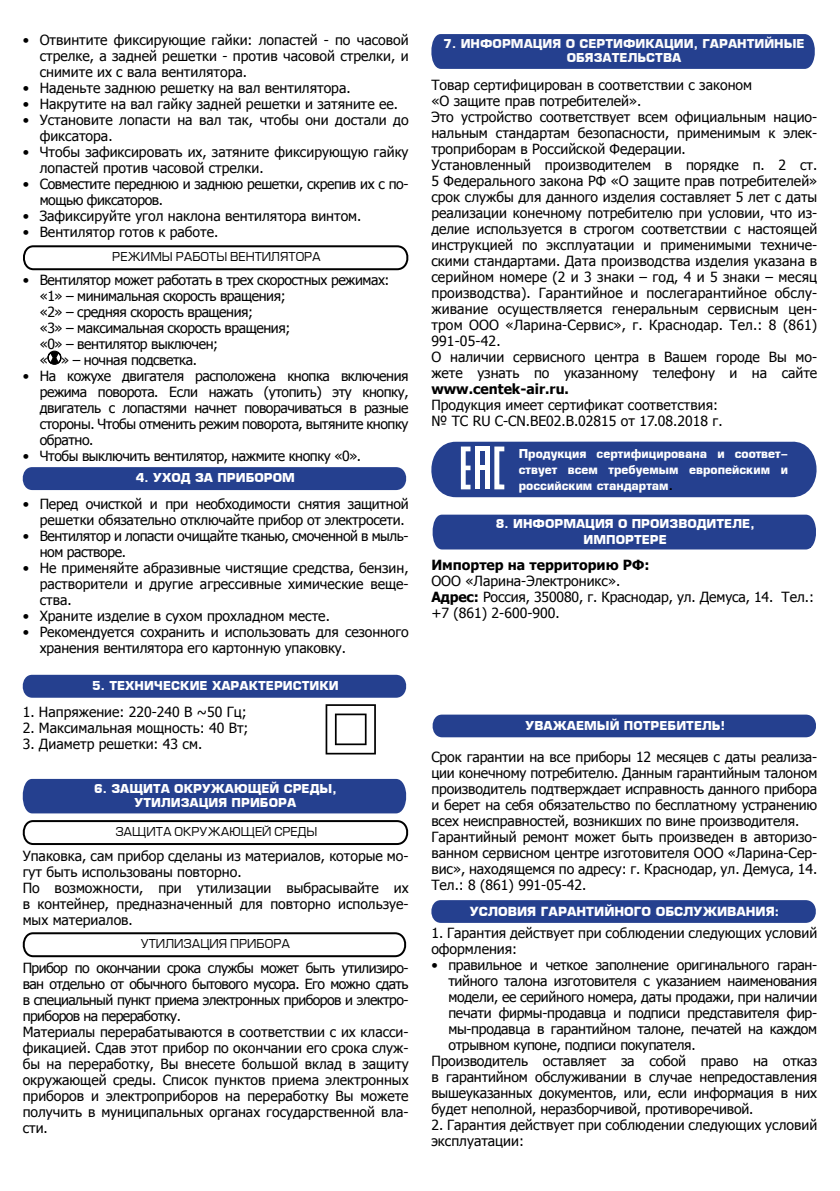
<style>
.page{position:relative;width:840px;height:1191px;background:#fff}
.page>*{position:absolute;margin:0;border:0;box-sizing:border-box;transform-origin:0 0}
.t1{font:14px/16px "Tahoma KZ";color:#000}
.t2{font:14px/16px "Tahoma KZ";letter-spacing:-.02em;color:#000;text-align:right}
.t3{font:14px/16px "Tahoma KZ";letter-spacing:-.03em;color:#000}
.t4{font:14px "Tahoma KZ Bold";color:#000}
.t5{font:700 12.2px "Europe";color:#fff}
.t6{font:700 12px/16px "Europe";color:#fff;text-align:center}
.t7{font:12px "Europe";color:#000}
.t8{font:700 12px/14px "Europe";color:#fbfbfb;text-align:center}
.t9{font:700 12px "Europe";color:#fff}
.s1{color:#000}
.s2{font-family:"Tahoma KZ Bold"}
</style>
<div class="page">
<svg style="left:23px;top:245px;width:386px;height:26px"></svg>
<svg style="left:47px;top:350px;width:15px;height:15px"></svg>
<svg style="left:22px;top:467px;width:385px;height:23px;background:#2e4893"></svg>
<div style="left:30px;top:473px;width:370px;height:13px;background:#25408f"></div>
<svg style="left:22px;top:674px;width:385px;height:23px;background:#3b539a"></svg>
<div style="left:30px;top:680px;width:370px;height:13px;background:#25408f"></div>
<svg style="left:325px;top:704px;width:50px;height:50px"></svg>
<svg style="left:22px;top:778px;width:385px;height:35px;background:#435a9e"></svg>
<div style="left:30px;top:783px;width:370px;height:26px;background:#25408f"></div>
<svg style="left:22px;top:820px;width:387px;height:25px"></svg>
<svg style="left:22px;top:932px;width:385px;height:26px"></svg>
<svg style="left:431px;top:34px;width:384px;height:35px;background:#324b96"></svg>
<div style="left:438px;top:39px;width:370px;height:27px;background:#25408f"></div>
<svg style="left:431px;top:441px;width:386px;height:56px;background:#375098"></svg>
<svg style="left:432px;top:514px;width:384px;height:35px;background:#41589d"></svg>
<div style="left:439px;top:519px;width:371px;height:28px;background:#25408f"></div>
<svg style="left:432px;top:714px;width:384px;height:23px;background:#3b539a"></svg>
<div style="left:439px;top:720px;width:371px;height:15px;background:#25408f"></div>
<svg style="left:431px;top:900px;width:385px;height:23px;background:#304994"></svg>
<div style="left:438px;top:906px;width:371px;height:14px;background:#25408f"></div>
<p class="t1" style="left:40px;top:31px;width:370px;text-align:justify;text-indent:-17px">• Отвинтите фиксирующие гайки: лопастей - по часовой стрелке, а задней решетки - против часовой стрелки, и снимите их с вала вентилятора.</p>
<p class="t1" style="left:23px;top:79px;width:329px">• Наденьте заднюю решетку на вал вентилятора.</p>
<p class="t1" style="left:23px;top:95px;width:377px">• Накрутите на вал гайку задней решетки и затяните ее.</p>
<p class="t1" style="left:40px;top:111px;width:370px;text-indent:-17px">• Установите лопасти на вал так, чтобы они достали до фиксатора.</p>
<p class="t1" style="left:40px;top:143px;width:370px;text-indent:-17px">• Чтобы зафиксировать их, затяните фиксирующую гайку лопастей против часовой стрелки.</p>
<p class="t3" style="left:40px;top:175px;width:370px;text-indent:-17px">• Совместите переднюю и заднюю решетки, скрепив их с по&shy;мощью фиксаторов.</p>
<p class="t1" style="left:23px;top:207px;width:340px">• Зафиксируйте угол наклона вентилятора винтом.</p>
<p class="t1" style="left:23px;top:223px;width:197px">• Вентилятор готов к работе.</p>
<p class="t7" style="left:112px;top:250px;width:210px">РЕЖИМЫ РАБОТЫ ВЕНТИЛЯТОРА</p>
<p class="t3" style="left:40px;top:271px;width:351px;text-indent:-17px">• Вентилятор может работать в трех скоростных режимах: «1» – минимальная скорость вращения;<br>«2» – средняя скорость вращения;<br>«3» – максимальная скорость вращения;<br>«0» – вентилятор выключен;<br>« » – ночная подсветка.</p>
<p class="t1" style="left:40px;top:367px;width:370px;text-align:justify;text-indent:-17px">• На кожухе двигателя расположена кнопка включения режима поворота. Если нажать (утопить) эту кнопку, двигатель с лопастями начнет поворачиваться в разные стороны. Чтобы отменить режим поворота, вытяните кнопку обратно.</p>
<p class="t3" style="left:23px;top:447px;width:340px">• Чтобы выключить вентилятор, нажмите кнопку «0».</p>
<p class="t6" style="left:136px;top:469px;width:160px">4. УХОД ЗА ПРИБОРОМ</p>
<p class="t2" style="left:23px;top:495px;width:387px">• Перед очисткой и при необходимости снятия защитной решетки обязательно отключайте прибор от электросети.</p>
<p class="t3" style="left:40px;top:527px;width:370px;text-indent:-17px">• Вентилятор и лопасти очищайте тканью, смоченной в мыль&shy;ном растворе.</p>
<p class="t1" style="left:40px;top:559px;width:370px;text-align:justify;text-indent:-17px">• Не применяйте абразивные чистящие средства, бензин, растворители и другие агрессивные химические веще&shy;ства.</p>
<p class="t1" style="left:23px;top:607px;width:308px">• Храните изделие в сухом прохладном месте.</p>
<p class="t1" style="left:40px;top:623px;width:370px;text-indent:-17px">• Рекомендуется сохранить и использовать для сезонного хранения вентилятора его картонную упаковку.</p>
<p class="t6" style="left:92px;top:677px;width:248px">5. ТЕХНИЧЕСКИЕ ХАРАКТЕРИСТИКИ</p>
<p class="t1" style="left:23px;top:703px;width:225px">1. Напряжение: 220-240 В ~50 Гц;</p>
<p class="t1" style="left:23px;top:719px;width:227px">2. Максимальная мощность: 40 Вт;</p>
<p class="t1" style="left:23px;top:735px;width:181px">3. Диаметр решетки: 43 см.</p>
<p class="t6" style="left:94px;top:781px;width:244px;line-height:14px">6. ЗАЩИТА ОКРУЖАЮЩЕЙ СРЕДЫ,<br>УТИЛИЗАЦИЯ ПРИБОРА</p>
<p class="t7" style="left:115px;top:825px;width:203px">ЗАЩИТА ОКРУЖАЮЩЕЙ СРЕДЫ</p>
<p class="t1" style="left:23px;top:847px;width:387px">Упаковка, сам прибор сделаны из материалов, которые мо&shy;гут быть использованы повторно.<br>По возможности, при утилизации выбрасывайте их в контейнер, предназначенный для повторно используе&shy;мых материалов.</p>
<p class="t7" style="left:141px;top:937px;width:151px">УТИЛИЗАЦИЯ ПРИБОРА</p>
<p class="t1" style="left:23px;top:959px;width:387px">Прибор по окончании срока службы может быть утилизиро&shy;ван отдельно от обычного бытового мусора. Его можно сдать в специальный пункт приема электронных приборов и электро&shy;приборов на переработку.<br>Материалы перерабатываются в соответствии с их класси&shy;фикацией. Сдав этот прибор по окончании его срока служ&shy;бы на переработку, Вы внесете большой вклад в защиту окружающей среды. Список пунктов приема электронных приборов и электроприборов на переработку Вы можете получить в муниципальных органах государственной вла&shy;сти.</p>
<p class="t8" style="left:443px;top:36px;width:362px">7. ИНФОРМАЦИЯ О СЕРТИФИКАЦИИ, ГАРАНТИЙНЫЕ<br>ОБЯЗАТЕЛЬСТВА</p>
<p class="t1" style="left:431px;top:76px;width:387px">Товар сертифицирован в соответствии с законом<br>«О защите прав потребителей».<br>Это устройство соответствует всем официальным нацио&shy;нальным стандартам безопасности, применимым к элек&shy;троприборам в Российской Федерации.<br>Установленный производителем в порядке п. 2 ст.<br>5 Федерального закона РФ «О защите прав потребителей» срок службы для данного изделия составляет 5 лет с даты реализации конечному потребителю при условии, что из&shy;делие используется в строгом соответствии с настоящей инструкцией по эксплуатации и применимыми техниче&shy;скими стандартами. Дата производства изделия указана в серийном номере (2 и 3 знаки – год, 4 и 5 знаки – месяц производства). Гарантийное и послегарантийное обслу&shy;живание осуществляется генеральным сервисным цен&shy;тром ООО «Ларина-Сервис», г. Краснодар. Тел.: 8 (861)<br>991-05-42.<br>О наличии сервисного центра в Вашем городе Вы мо&shy;жете узнать по указанному телефону и на сайте</p>
<p class="t4" style="left:431px;top:379px;width:139px">www.centek-air.ru.</p>
<p class="t1" style="left:431px;top:396px;width:292px">Продукция имеет сертификат соответствия: № ТС RU C-CN.ВЕ02.В.02815 от 17.08.2018 г.</p>
<p class="t6" style="left:518px;top:446px;width:270px;text-align:justify">Продукция сертифицирована и соответ&shy;ствует всем требуемым европейским и российским стандартам<span class="s1">.</span></p>
<p class="t6" style="left:495px;top:515px;width:260px">8. ИНФОРМАЦИЯ О ПРОИЗВОДИТЕЛЕ,<br>ИМПОРТЕРЕ</p>
<p class="t4" style="left:431px;top:555px;width:219px">Импортер на территорию РФ:</p>
<p class="t1" style="left:431px;top:572px;width:384px">ООО «Ларина-Электроникс».<br><span class="s2">Адрес:</span> Россия, 350080, г. Краснодар, ул. Демуса, 14. Тел.: +7 (861) 2-600-900.</p>
<p class="t9" style="left:525px;top:718px;width:201px">УВАЖАЕМЫЙ ПОТРЕБИТЕЛЬ!</p>
<p class="t1" style="left:431px;top:748px;width:387px">Срок гарантии на все приборы 12 месяцев с даты реализа&shy;ции конечному потребителю. Данным гарантийным талоном производитель подтверждает исправность данного прибора и берет на себя обязательство по бесплатному устранению всех неисправностей, возникших по вине производителя.<br>Гарантийный ремонт может быть произведен в авторизо&shy;ванном сервисном центре изготовителя ООО «Ларина-Сер&shy;вис», находящемся по адресу: г. Краснодар, ул. Демуса, 14.<br>Тел.: 8 (861) 991-05-42.</p>
<p class="t5" style="left:469px;top:903px;width:311px">УСЛОВИЯ ГАРАНТИЙНОГО ОБСЛУЖИВАНИЯ:</p>
<p class="t1" style="left:431px;top:924px;width:387px">1. Гарантия действует при соблюдении следующих условий оформления:</p>
<p class="t2" style="left:431px;top:956px;width:387px">• правильное и четкое заполнение оригинального гаран-</p>
<p class="t2" style="left:448px;top:972px;width:370px">тийного талона изготовителя с указанием наименования</p>
<p class="t2" style="left:448px;top:988px;width:370px">модели, ее серийного номера, даты продажи, при наличии</p>
<p class="t2" style="left:448px;top:1004px;width:370px">печати фирмы-продавца и подписи представителя фир-</p>
<p class="t2" style="left:448px;top:1020px;width:370px">мы-продавца в гарантийном талоне, печатей на каждом</p>
<p class="t2" style="left:448px;top:1036px;width:248px">отрывном купоне, подписи покупателя.</p>
<p class="t1" style="left:431px;top:1052px;width:387px">Производитель оставляет за собой право на отказ</p>
<p class="t1" style="left:431px;top:1068px;width:387px">в гарантийном обслуживании в случае непредоставления</p>
<p class="t1" style="left:431px;top:1084px;width:387px">вышеуказанных документов, или, если информация в них</p>
<p class="t1" style="left:431px;top:1100px;width:323px">будет неполной, неразборчивой, противоречивой.</p>
<p class="t1" style="left:431px;top:1116px;width:387px">2. Гарантия действует при соблюдении следующих условий эксплуатации:</p>
</div>
